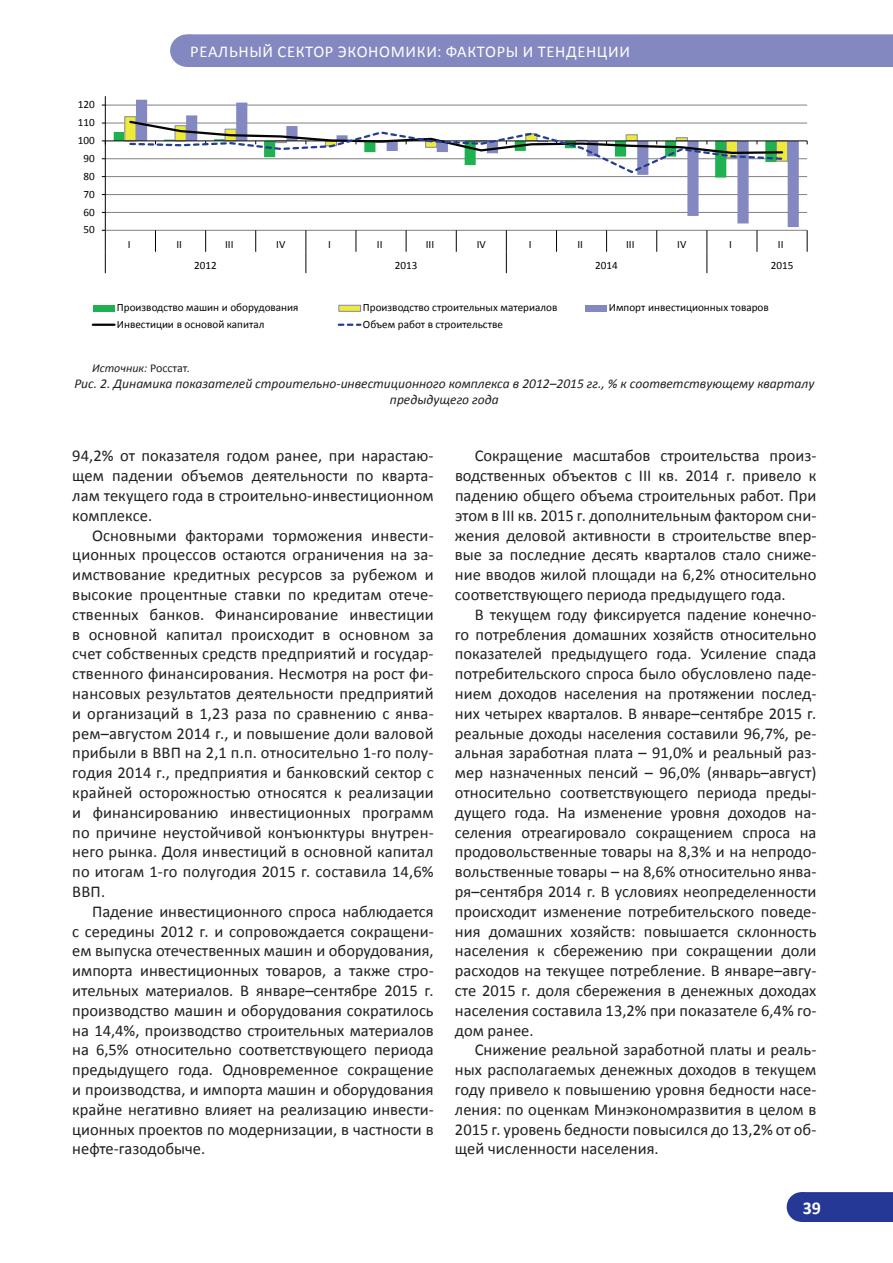
<style>
.page{position:relative;width:893px;height:1263px;background:#fff}
.page>*{position:absolute;margin:0;border:0;box-sizing:border-box;transform-origin:0 0}
.t1{font:700 18px "Calibri";color:#fff}
.t2{font:16.5px/19.8px "Calibri";color:#231f20;text-align:justify}
.t3{font:16.5px "Calibri";letter-spacing:.04em;color:#fff}
.t4{font:italic 13.5px/16.2px "Calibri";color:#231f20;text-align:center}
.t5{font:italic 12px "Calibri";color:#231f20}
.t6{font:11.1px "Calibri";color:#040503}
.s1{font-style:normal}
</style>
<div class="page">
<div style="left:171px;top:35px;width:33px;height:31px;background:#8388c1;border-radius:50%"></div>
<div style="left:170px;top:34px;width:35px;height:33px;border:2px solid #8388c1;border-radius:50%"></div>
<div style="left:188px;top:34px;width:705px;height:33px;background:#8388c1"></div>
<div style="left:787px;top:1193px;width:29px;height:28px;background:#263895;border-radius:50%"></div>
<div style="left:787px;top:1192px;width:29px;height:30px;border:2px solid #263895;border-radius:50%"></div>
<div style="left:801px;top:1192px;width:92px;height:30px;background:#263895"></div>
<hr style="left:105px;top:230px;width:702px;height:1px;background:#7f807f">
<hr style="left:105px;top:212px;width:702px;height:1px;background:#7f807f">
<hr style="left:105px;top:194px;width:702px;height:1px;background:#7f807f">
<hr style="left:105px;top:176px;width:702px;height:1px;background:#7f807f">
<hr style="left:105px;top:158px;width:702px;height:1px;background:#7f807f">
<hr style="left:105px;top:123px;width:702px;height:1px;background:#7f807f">
<hr style="left:105px;top:105px;width:702px;height:1px;background:#7f807f">
<svg style="left:136px;top:100px;width:663px;height:127px"></svg>
<hr style="left:105px;top:96px;width:1px;height:134px;background:#040503">
<hr style="left:105px;top:141px;width:702px;height:1px;background:#040503">
<svg style="left:155px;top:230px;width:1px;height:22px"></svg>
<svg style="left:205px;top:230px;width:1px;height:22px"></svg>
<svg style="left:255px;top:230px;width:1px;height:22px"></svg>
<svg style="left:356px;top:230px;width:1px;height:22px"></svg>
<svg style="left:406px;top:230px;width:1px;height:22px"></svg>
<svg style="left:456px;top:230px;width:1px;height:22px"></svg>
<svg style="left:556px;top:230px;width:1px;height:22px"></svg>
<svg style="left:606px;top:230px;width:1px;height:22px"></svg>
<svg style="left:656px;top:230px;width:1px;height:22px"></svg>
<svg style="left:757px;top:230px;width:1px;height:22px"></svg>
<svg style="left:807px;top:230px;width:1px;height:22px"></svg>
<svg style="left:102px;top:230px;width:4px;height:43px"></svg>
<svg style="left:306px;top:230px;width:1px;height:43px"></svg>
<svg style="left:506px;top:230px;width:1px;height:43px"></svg>
<svg style="left:707px;top:230px;width:1px;height:43px"></svg>
<svg style="left:114px;top:119px;width:670px;height:59px"></svg>
<div style="left:93px;top:305px;width:21px;height:6px;background:#1fb04f"></div>
<div style="left:339px;top:305px;width:21px;height:6px;background:#eeea39"></div>
<div style="left:339px;top:305px;width:22px;height:6px;border:1px solid #8388c1"></div>
<div style="left:585px;top:305px;width:21px;height:6px;background:#8388c1"></div>
<hr style="left:93px;top:324px;width:21px;height:2px;background:#040503">
<svg style="left:339px;top:324px;width:21px;height:2px"></svg>
<p class="t6" style="left:78px;top:98px;width:18px">120</p>
<p class="t6" style="left:78px;top:115px;width:18px">110</p>
<p class="t6" style="left:78px;top:133px;width:18px">100</p>
<p class="t6" style="left:84px;top:151px;width:13px">90</p>
<p class="t6" style="left:84px;top:169px;width:13px">80</p>
<p class="t6" style="left:84px;top:187px;width:13px">70</p>
<p class="t6" style="left:84px;top:205px;width:13px">60</p>
<p class="t6" style="left:84px;top:223px;width:13px">50</p>
<p class="t3" style="left:190px;top:41px;width:98px">реальный сектор</p>
<p class="t3" style="left:338px;top:41px;width:12px">экономики</p>
<p class="t3" style="left:437px;top:41px;width:31px">: фактор</p>
<p class="t3" style="left:506px;top:41px;width:113px">ы итенден ции</p>
<p class="t6" style="left:128px;top:237px;width:4px">I</p>
<p class="t6" style="left:176px;top:237px;width:7px">II</p>
<p class="t6" style="left:225px;top:237px;width:10px">III</p>
<p class="t6" style="left:276px;top:237px;width:11px">IV</p>
<p class="t6" style="left:328px;top:237px;width:4px">I</p>
<p class="t6" style="left:377px;top:237px;width:7px">II</p>
<p class="t6" style="left:426px;top:237px;width:10px">III</p>
<p class="t6" style="left:477px;top:237px;width:11px">IV</p>
<p class="t6" style="left:529px;top:237px;width:4px">I</p>
<p class="t6" style="left:577px;top:237px;width:7px">II</p>
<p class="t6" style="left:626px;top:237px;width:10px">III</p>
<p class="t6" style="left:677px;top:237px;width:11px">IV</p>
<p class="t6" style="left:729px;top:237px;width:4px">I</p>
<p class="t6" style="left:778px;top:237px;width:7px">II</p>
<p class="t6" style="left:194px;top:259px;width:24px">2012</p>
<p class="t6" style="left:395px;top:259px;width:24px">2013</p>
<p class="t6" style="left:595px;top:259px;width:24px">2014</p>
<p class="t6" style="left:771px;top:259px;width:24px">2015</p>
<p class="t6" style="left:117px;top:301px;width:183px">Производство машин и оборудования</p>
<p class="t6" style="left:363px;top:301px;width:196px">Производство строительных материалов</p>
<p class="t6" style="left:609px;top:301px;width:161px">Импорт инвестиционных товаров</p>
<p class="t6" style="left:117px;top:317px;width:149px">Инвестиции в основой капитал</p>
<p class="t6" style="left:363px;top:317px;width:142px">Объем работ в строительстве</p>
<p class="t5" style="left:92px;top:360px;width:99px">Источник: <span class="s1">Росстат.</span></p>
<p class="t4" style="left:74px;top:375px;width:741px">Рис. 2. Динамика показателей строительно-инвестиционного комплекса в 2012–2015 гг., % к соответствующему кварталу предыдущего года</p>
<p class="t2" style="left:72px;top:446px;width:363px">94,2% от показателя годом ранее, при нарастаю&shy;щем падении объемов деятельности по кварта&shy;лам текущего года в строительно-инвестиционном комплексе.</p>
<p class="t2" style="left:72px;top:525px;width:363px;text-indent:20px">Основными факторами торможения инвести&shy;ционных процессов остаются ограничения на за&shy;имствование кредитных ресурсов за рубежом и высокие процентные ставки по кредитам отече&shy;ственных банков. Финансирование инвестиции в основной капитал происходит в основном за счет собственных средств предприятий и государ&shy;ственного финансирования. Несмотря на рост фи&shy;нансовых результатов деятельности предприятий и организаций в 1,23 раза по сравнению с янва&shy;рем–августом 2014 г., и повышение доли валовой прибыли в ВВП на 2,1 п.п. относительно 1-го полу&shy;годия 2014 г., предприятия и банковский сектор с крайней осторожностью относятся к реализации и финансированию инвестиционных программ по причине неустойчивой конъюнктуры внутрен&shy;него рынка. Доля инвестиций в основной капитал по итогам 1-го полугодия 2015 г. составила 14,6% ВВП.</p>
<p class="t2" style="left:72px;top:901px;width:363px;text-indent:20px">Падение инвестиционного спроса наблюдается с середины 2012 г. и сопровождается сокращени&shy;ем выпуска отечественных машин и оборудования, импорта инвестиционных товаров, а также стро&shy;ительных материалов. В январе–сентябре 2015 г. производство машин и оборудования сократилось на 14,4%, производство строительных материалов на 6,5% относительно соответствующего периода предыдущего года. Одновременное сокращение и производства, и импорта машин и оборудования крайне негативно влияет на реализацию инвести&shy;ционных проектов по модернизации, в частности в нефте-газодобыче.</p>
<p class="t2" style="left:455px;top:446px;width:363px;text-indent:20px">Сокращение масштабов строительства произ&shy;водственных объектов с III кв. 2014 г. привело к падению общего объема строительных работ. При этом в III кв. 2015 г. дополнительным фактором сни&shy;жения деловой активности в строительстве впер&shy;вые за последние десять кварталов стало сниже&shy;ние вводов жилой площади на 6,2% относительно соответствующего периода предыдущего года.</p>
<p class="t2" style="left:455px;top:604px;width:363px;text-indent:20px">В текущем году фиксируется падение конечно&shy;го потребления домашних хозяйств относительно показателей предыдущего года. Усиление спада потребительского спроса было обусловлено паде&shy;нием доходов населения на протяжении послед&shy;них четырех кварталов. В январе–сентябре 2015 г. реальные доходы населения составили 96,7%, ре&shy;альная заработная плата – 91,0% и реальный раз&shy;мер назначенных пенсий – 96,0% (январь–август) относительно соответствующего периода преды&shy;дущего года. На изменение уровня доходов на&shy;селения отреагировало сокращением спроса на продовольственные товары на 8,3% и на непродо&shy;вольственные товары – на 8,6% относительно янва&shy;ря–сентября 2014 г. В условиях неопределенности происходит изменение потребительского поведе&shy;ния домашних хозяйств: повышается склонность населения к сбережению при сокращении доли расходов на текущее потребление. В январе–авгу&shy;сте 2015 г. доля сбережения в денежных доходах населения составила 13,2% при показателе 6,4% го&shy;дом ранее.</p>
<p class="t2" style="left:455px;top:1040px;width:363px;text-indent:20px">Снижение реальной заработной платы и реаль&shy;ных располагаемых денежных доходов в текущем году привело к повышению уровня бедности насе&shy;ления: по оценкам Минэкономразвития в целом в 2015 г. уровень бедности повысился до 13,2% от об&shy;щей численности населения.</p>
<p class="t1" style="left:803px;top:1196px;width:20px">39</p>
</div>
